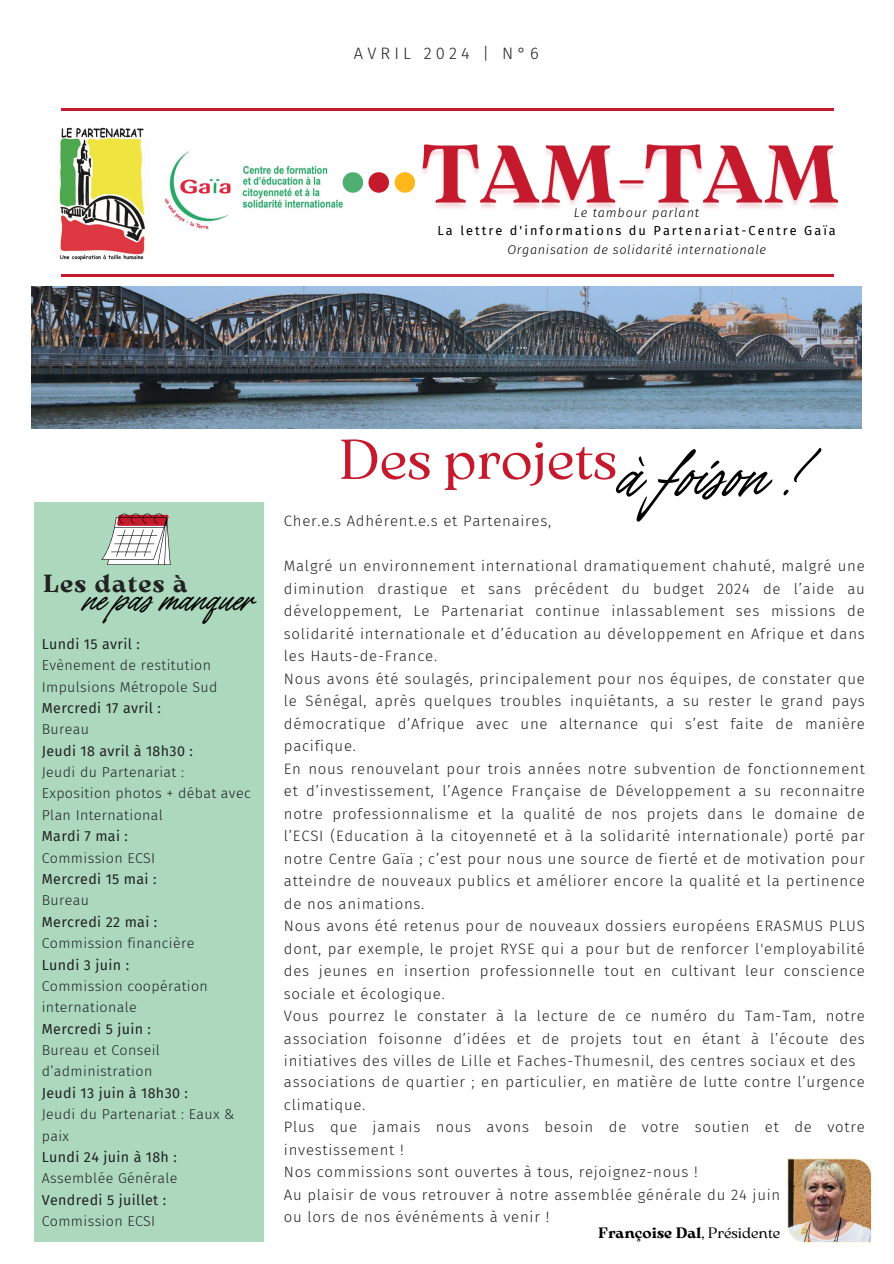
<style>
.page{position:relative;width:894px;height:1264px;background:#fff}
.page>*{position:absolute;margin:0;border:0;box-sizing:border-box;transform-origin:0 0}
.t1{font:55.8px "Arsenica Antiqua";color:#c5192d}
.t2{font:55.8px "TY Script";color:#000}
.t3{font:31.35px "TY Script";color:#000}
.t4{font:700 24.75px "Arsenica Antiqua";letter-spacing:.05em;color:#222}
.t5{font:300 16.5px "Fira Sans";letter-spacing:.25em;color:#222}
.t6{font:300 15px/22.5px "Fira Sans";letter-spacing:.05em;color:#222}
.t7{font:700 15px "Arsenica Antiqua";color:#000}
.t8{font:300 14.25px/21.3px "Fira Sans";letter-spacing:.025em;color:#222}
.t9{font:14.25px "Fira Sans";letter-spacing:.025em;color:#222}
.t10{font:12.75px "Fira Sans";letter-spacing:.16em;color:#000}
.t11{font:italic 300 12.75px "Fira Sans";letter-spacing:.05em;color:#000}
.t12{font:italic 300 12.75px "Fira Sans";letter-spacing:.07em;color:#000}
.s1{font-weight:400}
</style>
<div class="page">
<img style="left:32px;top:286px;width:829px;height:142px">
<hr style="left:61px;top:108px;width:772px;height:2px;background:#c5192d">
<hr style="left:62px;top:274px;width:771px;height:2px;background:#c5192d">
<img style="left:59px;top:127px;width:87px;height:134px">
<img style="left:164px;top:151px;width:180px;height:79px">
<div style="left:342px;top:172px;width:21px;height:21px;background:#4faf73;border-radius:50%"></div>
<img style="left:422px;top:144px;width:417px;height:64px">
<div style="left:368px;top:172px;width:21px;height:21px;background:#c5192d;border-radius:50%"></div>
<div style="left:394px;top:172px;width:21px;height:21px;background:#ffb81c;border-radius:50%"></div>
<img style="left:787px;top:1158px;width:84px;height:84px">
<div style="left:34px;top:502px;width:230px;height:739px;background:#acd9bd"></div>
<svg style="left:101px;top:513px;width:69px;height:52px"></svg>
<p class="t5" style="left:354px;top:44px;width:186px">AVRIL 2024 | N°6</p>
<h4 class="t12" style="left:573px;top:205px;width:127px">Le tambour parlant</h4>
<h3 class="t10" style="left:437px;top:223px;width:400px">La lettre d'informations du Partenariat-Centre Gaïa</h3>
<p class="t11" style="left:507px;top:242px;width:260px">Organisation de solidarité internationale</p>
<p class="t4" style="left:43px;top:574px;width:146px">Les dates à</p>
<p class="t3" style="left:83px;top:580px;width:171px">ne pas manquer</p>
<p class="t9" style="left:42px;top:635px;width:100px">Lundi 15 avril :</p>
<p class="t8" style="left:42px;top:654px;width:177px">Evènement de restitution<br>Impulsions Métropole Sud</p>
<p class="t9" style="left:42px;top:699px;width:120px">Mercredi 17 avril :</p>
<p class="t8" style="left:42px;top:719px;width:49px">Bureau</p>
<p class="t9" style="left:42px;top:742px;width:152px">Jeudi 18 avril à 18h30 :</p>
<p class="t8" style="left:42px;top:761px;width:210px">Jeudi du Partenariat :<br>Exposition photos + débat avec<br>Plan International</p>
<p class="t9" style="left:42px;top:827px;width:88px">Mardi 7 mai :</p>
<p class="t8" style="left:42px;top:847px;width:115px">Commission ECSI</p>
<p class="t9" style="left:42px;top:870px;width:116px">Mercredi 15 mai :</p>
<p class="t8" style="left:42px;top:890px;width:49px">Bureau</p>
<p class="t9" style="left:42px;top:913px;width:117px">Mercredi 22 mai :</p>
<p class="t8" style="left:42px;top:932px;width:154px">Commission financière</p>
<p class="t9" style="left:42px;top:956px;width:89px">Lundi 3 juin :</p>
<p class="t8" style="left:42px;top:975px;width:167px">Commission coopération internationale</p>
<p class="t9" style="left:42px;top:1020px;width:111px">Mercredi 5 juin :</p>
<p class="t8" style="left:42px;top:1039px;width:120px">Bureau et Conseil d’administration</p>
<p class="t9" style="left:42px;top:1084px;width:148px">Jeudi 13 juin à 18h30 :</p>
<p class="t8" style="left:42px;top:1103px;width:194px">Jeudi du Partenariat : Eaux &amp; paix</p>
<p class="t9" style="left:42px;top:1148px;width:137px">Lundi 24 juin à 18h :</p>
<h2 class="t8" style="left:42px;top:1167px;width:137px">Assemblée Générale</h2>
<h2 class="t9" style="left:42px;top:1191px;width:126px">Vendredi 5 juillet :</h2>
<h6 class="t8" style="left:42px;top:1210px;width:115px">Commission ECSI</h6>
<h6 class="t1" style="left:338px;top:439px;width:279px">Des projets</h6>
<p class="t2" style="left:616px;top:441px;width:185px">à foison !</p>
<p class="t6" style="left:284px;top:510px;width:269px">Cher.e.s Adhérent.e.s et Partenaires,</p>
<p class="t6" style="left:284px;top:555px;width:582px">Malgré un environnement international dramatiquement chahuté, malgré une diminution drastique et sans précédent du budget 2024 de l’aide au développement, Le Partenariat continue inlassablement ses missions de solidarité internationale et d’éducation au développement en Afrique et dans les Hauts-de-France.<br>Nous avons été soulagés, principalement pour nos équipes, de constater que le Sénégal, après quelques troubles inquiétants, a su rester le grand pays démocratique d’Afrique avec une alternance qui s’est faite de manière pacifique.<br>En nous renouvelant pour trois années notre subvention de fonctionnement et d’investissement, l’Agence Française de Développement a su reconnaitre notre professionnalisme et la qualité de nos projets dans le domaine de l’ECSI (Education à la citoyenneté et à la solidarité internationale) porté par notre Centre Gaïa ; c’est pour nous une source de fierté et de motivation pour atteindre de nouveaux publics et améliorer encore la qualité et la pertinence de nos animations.<br>Nous avons été retenus pour de nouveaux dossiers européens ERASMUS PLUS dont, par exemple, le projet RYSE qui a pour but de renforcer l'employabilité des jeunes en insertion professionnelle tout en cultivant leur conscience sociale et écologique.<br>Vous pourrez le constater à la lecture de ce numéro du Tam-Tam, notre association foisonne d’idées et de projets tout en étant à l’écoute des initiatives des villes de Lille et Faches-Thumesnil, des centres sociaux et des</p>
<h6 class="t6" style="left:284px;top:1070px;width:582px">associations de quartier ; en particulier, en matière de lutte contre l’urgence climatique.<br>Plus que jamais nous avons besoin de votre soutien et de votre investissement !<br>Nos commissions sont ouvertes à tous, rejoignez-nous !<br>Au plaisir de vous retrouver à notre assemblée générale du 24 juin<br>ou lors de nos événéments à venir !</h6>
<p class="t7" style="left:598px;top:1226px;width:184px">Françoise Dal<span class="s1">, Présidente</span></p>
</div>
